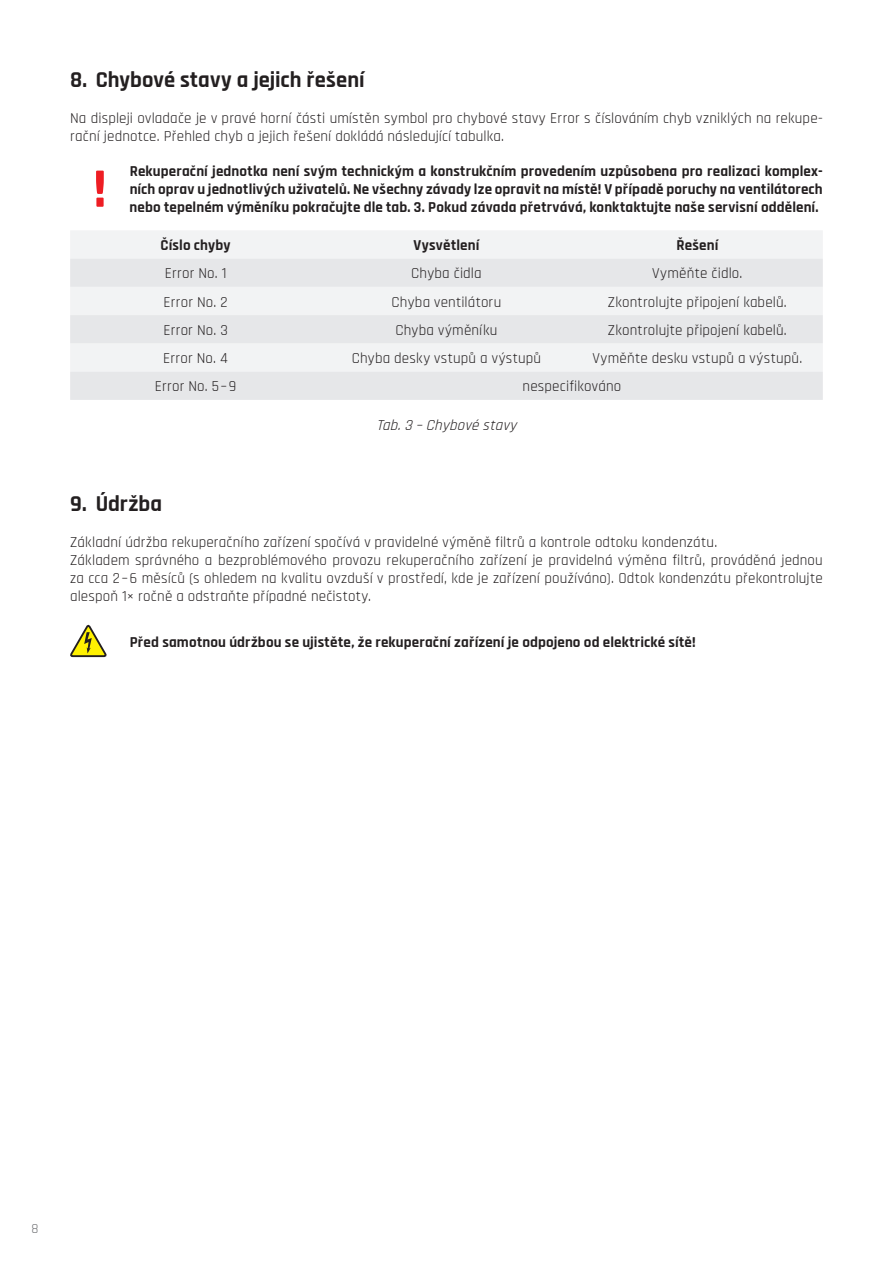
<style>
.page{position:relative;width:893px;height:1263px;background:#fff}
.page>*{position:absolute;margin:0;border:0;box-sizing:border-box;transform-origin:0 0}
.t1{font:700 22.5px "Rajdhani";color:#231f20}
.t2{font:15px/18px "Rajdhani";letter-spacing:.01em;color:#231f20}
.t3{font:700 15px/18px "Rajdhani";letter-spacing:.01em;color:#231f20;text-align:justify}
.t4{font:italic 15px "Rajdhani";color:#231f20}
.t5{font:13.5px "Rajdhani";color:#6c6d70}
</style>
<div class="page">
<svg style="left:96px;top:171px;width:8px;height:36px"></svg>
<div style="left:70px;top:231px;width:753px;height:28px;background:#f2f3f4"></div>
<svg style="left:70px;top:259px;width:753px;height:141px;fill:#e6e7e9"></svg>
<svg style="left:70px;top:624px;width:37px;height:34px"></svg>
<h1 class="t1" style="left:70px;top:66px;width:296px">8. Chybové stavy a jejich řešení</h1>
<p class="t2" style="left:70px;top:110px;width:754px">Na displeji ovladače je v pravé horní části umístěn symbol pro chybové stavy Error s číslováním chyb vzniklých na rekupe&shy;rační jednotce. Přehled chyb a jejich řešení dokládá následující tabulka.</p>
<p class="t3" style="left:130px;top:163px;width:695px">Rekuperační jednotka není svým technickým a konstrukčním provedením uzpůsobena pro realizaci komplex&shy;ních oprav u jednotlivých uživatelů. Ne všechny závady lze opravit na místě! V případě poruchy na ventilátorech nebo tepelném výměníku pokračujte dle tab. 3. Pokud závada přetrvává, konktaktujte naše servisní oddělení.</p>
<p class="t3" style="left:161px;top:237px;width:71px">Číslo chyby</p>
<p class="t3" style="left:414px;top:237px;width:68px">Vysvětlení</p>
<p class="t3" style="left:676px;top:237px;width:44px">Řešení</p>
<p class="t2" style="left:165px;top:265px;width:63px">Error No. 1</p>
<p class="t2" style="left:411px;top:265px;width:72px">Chyba čidla</p>
<p class="t2" style="left:652px;top:265px;width:92px">Vyměňte čidlo.</p>
<p class="t2" style="left:164px;top:293px;width:66px">Error No. 2</p>
<p class="t2" style="left:392px;top:293px;width:111px">Chyba ventilátoru</p>
<p class="t2" style="left:608px;top:293px;width:180px">Zkontrolujte připojení kabelů.</p>
<p class="t2" style="left:163px;top:322px;width:66px">Error No. 3</p>
<p class="t2" style="left:395px;top:322px;width:103px">Chyba výměníku</p>
<p class="t2" style="left:608px;top:322px;width:180px">Zkontrolujte připojení kabelů.</p>
<p class="t2" style="left:163px;top:350px;width:66px">Error No. 4</p>
<p class="t2" style="left:352px;top:350px;width:191px">Chyba desky vstupů a výstupů</p>
<p class="t2" style="left:592px;top:350px;width:211px">Vyměňte desku vstupů a výstupů.</p>
<p class="t2" style="left:155px;top:378px;width:83px">Error No. 5–9</p>
<p class="t2" style="left:523px;top:378px;width:100px">nespecifikováno</p>
<p class="t4" style="left:376px;top:417px;width:146px">Tab. 3 – Chybové stavy</p>
<h1 class="t1" style="left:70px;top:490px;width:93px">9. Údržba</h1>
<p class="t2" style="left:70px;top:534px;width:754px">Základní údržba rekuperačního zařízení spočívá v pravidelné výměně filtrů a kontrole odtoku kondenzátu.<br>Základem správného a bezproblémového provozu rekuperačního zařízení je pravidelná výměna filtrů, prováděná jednou za cca 2 – 6 měsíců (s ohledem na kvalitu ovzduší v prostředí, kde je zařízení používáno). Odtok kondenzátu překontrolujte alespoň 1× ročně a odstraňte případné nečistoty.</p>
<p class="t3" style="left:130px;top:633px;width:568px">Před samotnou údržbou se ujistěte, že rekuperační zařízení je odpojeno od elektrické sítě!</p>
<p class="t5" style="left:32px;top:1221px;width:9px">8</p>
</div>
